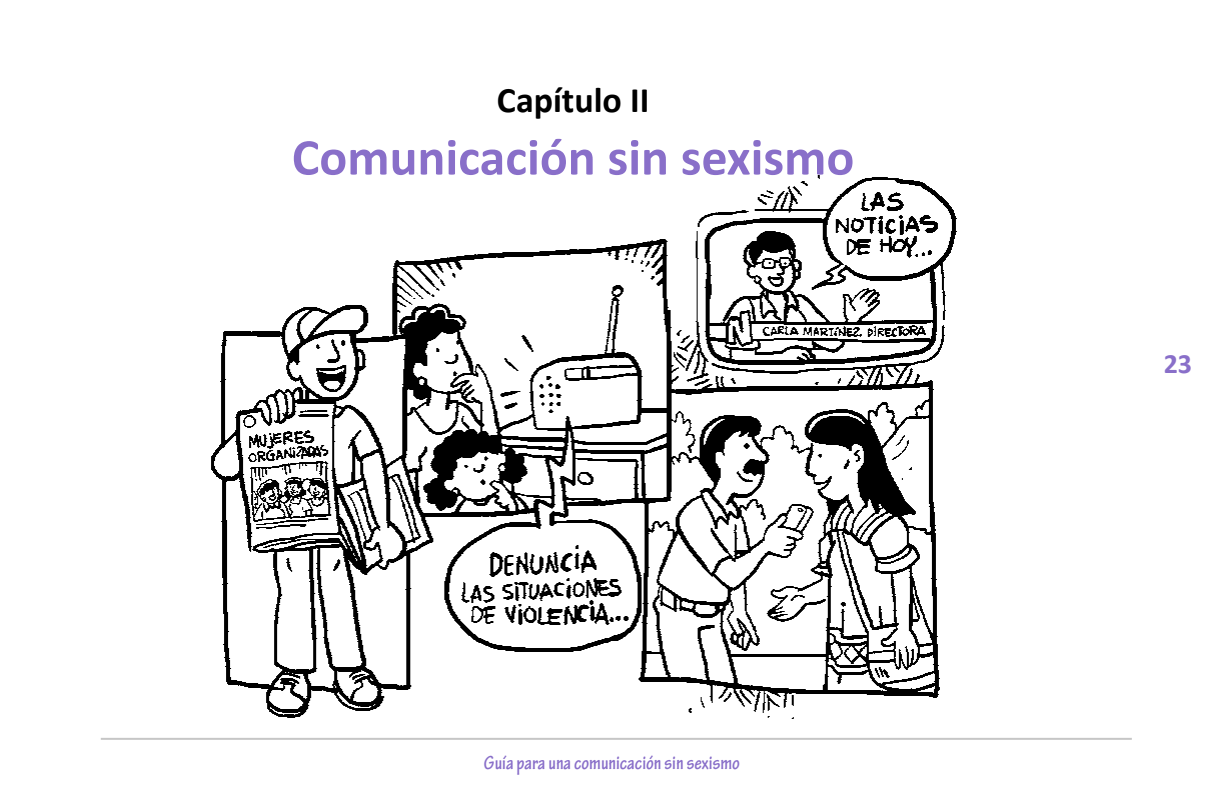
<style>
.page{position:relative;width:1224px;height:792px;background:#fff}
.page>*{position:absolute;margin:0;border:0;box-sizing:border-box;transform-origin:0 0}
.t1{font:700 52px "Calibri";color:#896fc9}
.t2{font:700 36px "Calibri";color:#000}
.t3{font:700 28px "Calibri";color:#896fc9}
.t4{font:700 condensed 20px "Tekton Pro";color:#896fc9}
</style>
<div class="page">
<hr style="left:101px;top:738px;width:1031px;height:2px;background:#c6c6c6">
<img style="left:211px;top:175px;width:746px;height:544px">
<h2 class="t2" style="left:497px;top:78px;width:154px">Capítulo II</h2>
<h1 class="t1" style="left:292px;top:125px;width:564px">Comunicación sin sexismo</h1>
<p class="t4" style="left:484px;top:751px;width:258px">Guía para una comunicación sin sexismo</p>
<h3 class="t3" style="left:1164px;top:346px;width:30px">23</h3>
</div>
